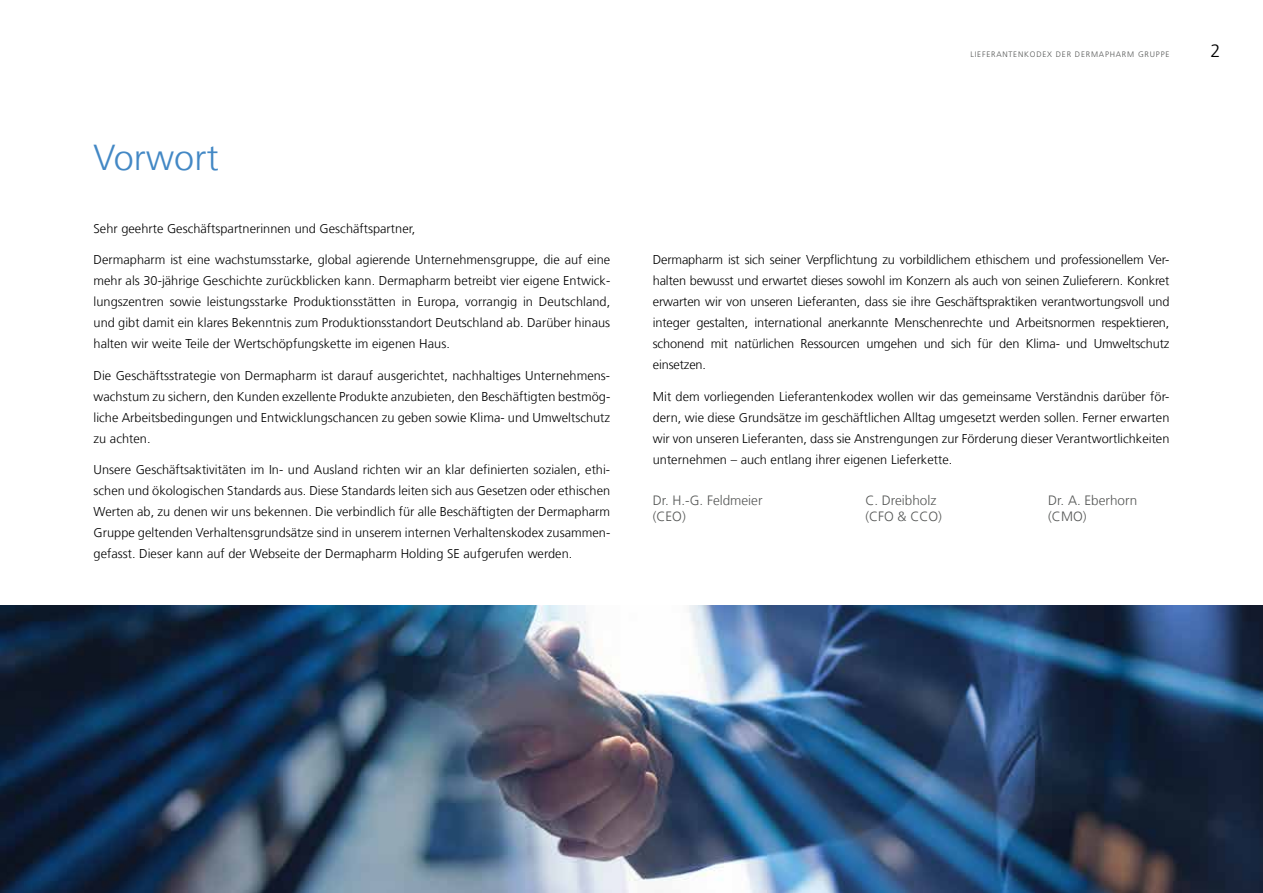
<style>
.page{position:relative;width:1263px;height:893px;background:#fff}
.page>*{position:absolute;margin:0;border:0;box-sizing:border-box;transform-origin:0 0}
.t1{font:300 36px "Frutiger LT Com";letter-spacing:.005em;color:#4388c5}
.t2{font:300 18px "Frutiger LT Std";color:#000}
.t3{font:300 13.5px "Frutiger LT Com";color:#555756}
.t4{font:300 12.75px/21px "Frutiger LT Com";letter-spacing:.005em;color:#000;text-align:justify}
.t5{font:300 7.95px "Frutiger LT Std";letter-spacing:.1em;color:#555756}
</style>
<div class="page">
<img style="left:0;top:606px;width:1263px;height:287px">
<h1 class="t1" style="left:94px;top:136px;width:127px">Vorwort</h1>
<p class="t4" style="left:94px;top:218px;width:323px">Sehr geehrte Geschäftspartnerinnen und Geschäftspartner,</p>
<p class="t4" style="left:94px;top:249px;width:518px">Dermapharm ist eine wachstumsstarke, global agierende Unternehmensgruppe, die auf eine mehr als 30-jährige Geschichte zurückblicken kann. Dermapharm betreibt vier eigene Entwick&shy;lungszentren sowie leistungsstarke Produktionsstätten in Europa, vorrangig in Deutschland, und gibt damit ein klares Bekenntnis zum Produktionsstandort Deutschland ab. Darüber hinaus halten wir weite Teile der Wertschöpfungskette im eigenen Haus.</p>
<p class="t4" style="left:94px;top:365px;width:518px">Die Geschäftsstrategie von Dermapharm ist darauf ausgerichtet, nachhaltiges Unternehmens&shy;wachstum zu sichern, den Kunden exzellente Produkte anzubieten, den Beschäftigten bestmög&shy;liche Arbeitsbedingungen und Entwicklungschancen zu geben sowie Klima- und Umweltschutz zu achten.</p>
<p class="t4" style="left:94px;top:459px;width:518px">Unsere Geschäftsaktivitäten im In- und Ausland richten wir an klar definierten sozialen, ethi&shy;schen und ökologischen Standards aus. Diese Standards leiten sich aus Gesetzen oder ethischen Werten ab, zu denen wir uns bekennen. Die verbindlich für alle Beschäftigten der Dermapharm Gruppe geltenden Verhaltensgrundsätze sind in unserem internen Verhaltenskodex zusammen&shy;gefasst. Dieser kann auf der Webseite der Dermapharm Holding SE aufgerufen werden.</p>
<p class="t5" style="left:970px;top:50px;width:201px">LIEFERANTENKODEX DER DERMAPHARM GRUPPE</p>
<h2 class="t2" style="left:1210px;top:41px;width:12px">2</h2>
<p class="t4" style="left:653px;top:249px;width:518px">Dermapharm ist sich seiner Verpflichtung zu vorbildlichem ethischem und professionellem Ver&shy;halten bewusst und erwartet dieses sowohl im Konzern als auch von seinen Zulieferern. Konkret erwarten wir von unseren Lieferanten, dass sie ihre Geschäftspraktiken verantwortungsvoll und integer gestalten, international anerkannte Menschenrechte und Arbeitsnormen respektieren, schonend mit natürlichen Ressourcen umgehen und sich für den Klima- und Umweltschutz einsetzen.</p>
<p class="t4" style="left:653px;top:386px;width:518px">Mit dem vorliegenden Lieferantenkodex wollen wir das gemeinsame Verständnis darüber för&shy;dern, wie diese Grundsätze im geschäftlichen Alltag umgesetzt werden sollen. Ferner erwarten wir von unseren Lieferanten, dass sie Anstrengungen zur Förderung dieser Verantwortlichkeiten unternehmen – auch entlang ihrer eigenen Lieferkette.</p>
<p class="t3" style="left:653px;top:492px;width:111px">Dr. H.-G. Feldmeier</p>
<p class="t3" style="left:865px;top:492px;width:73px">C. Dreibholz</p>
<p class="t3" style="left:1048px;top:492px;width:91px">Dr. A. Eberhorn</p>
<p class="t3" style="left:653px;top:508px;width:35px">(CEO)</p>
<p class="t3" style="left:865px;top:508px;width:78px">(CFO &amp; CCO)</p>
<p class="t3" style="left:1048px;top:508px;width:40px">(CMO)</p>
</div>
